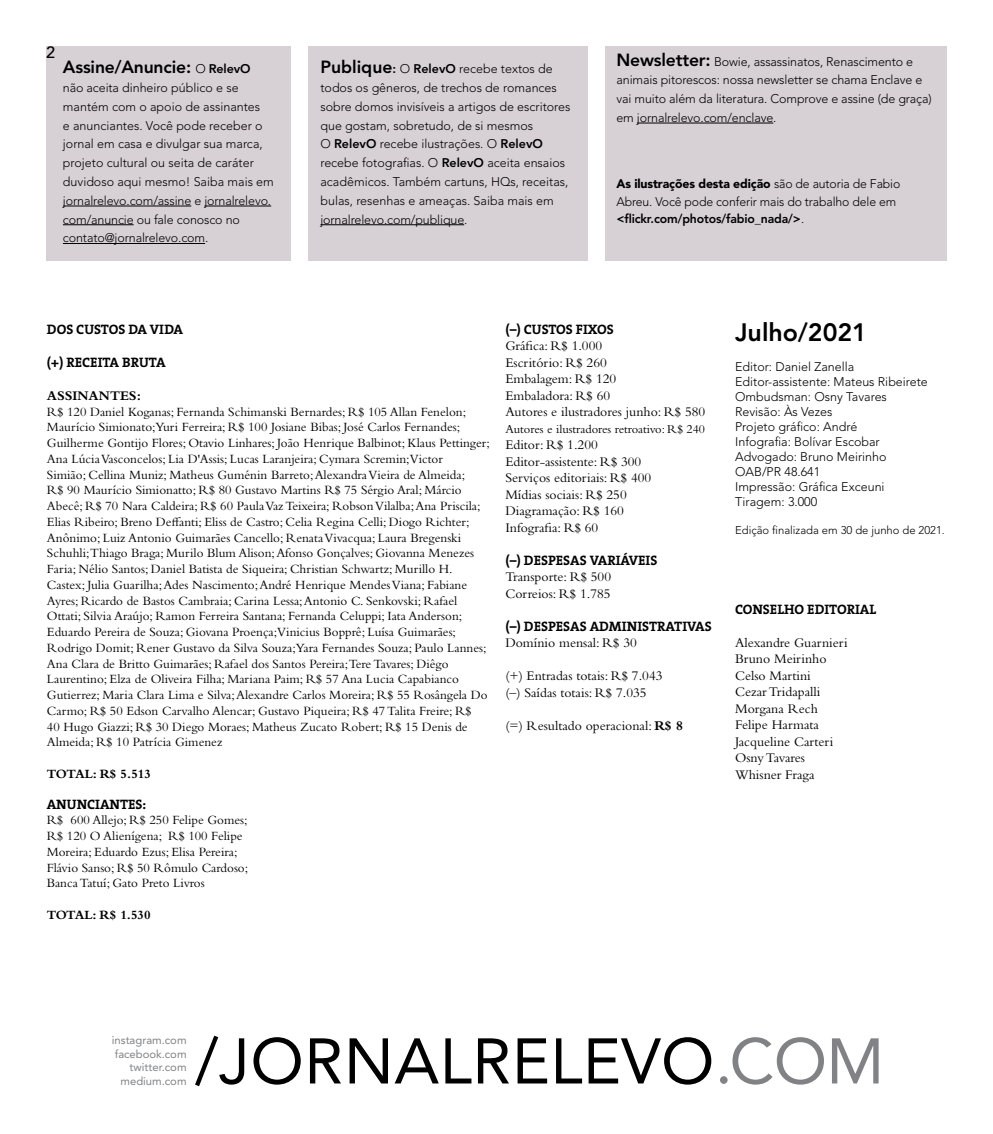
<style>
.page{position:relative;width:993px;height:1134px;background:#fff}
.page>*{position:absolute;margin:0;border:0;box-sizing:border-box;transform-origin:0 0}
.t1{font:63.75px "Avenir LT Std";letter-spacing:.01em;color:#000}
.t2{font:800 25px "Avenir LT Std";color:#000}
.t3{font:800 17.5px "Avenir LT Std";letter-spacing:-.01em;color:#000}
.t4{font:500 16.25px "Avenir LT Std";color:#000}
.t5{font:13.75px/16.5px "Bembo Std";color:#000}
.t6{font:700 13.75px "The Serif";color:#000}
.t7{font:700 13.75px "Bembo Std";color:#000}
.t8{font:13.12px/15.8px "Bembo Std";color:#000}
.t9{font:700 13.12px "Bembo Std";letter-spacing:-.025em;color:#000}
.t10{font:300 12.5px/18.8px "Avenir LT Std";color:#000}
.t11{font:12.5px "Bembo Std";color:#000}
.t12{font:11.25px/13.8px "Avenir LT Std";color:#808285;text-align:right}
.t13{font:300 11.25px "Avenir LT Std";color:#000}
.s1{font-weight:300;font-size:12.5px}
.s2{font-size:12.5px}
.s3{font-weight:800;font-size:17.5px}
.s4{font-weight:800}
.s5{font-weight:900}
.s6{font-weight:700}
.s7{color:#808285}
</style>
<div class="page">
<div style="left:46px;top:46px;width:245px;height:215px;background:#d7d1d5"></div>
<div style="left:307px;top:46px;width:280px;height:215px;background:#d7d1d5"></div>
<div style="left:605px;top:46px;width:341px;height:215px;background:#d7d1d5"></div>
<hr style="left:63px;top:206px;width:128px;height:1px;background:#000">
<hr style="left:204px;top:206px;width:67px;height:1px;background:#000">
<hr style="left:63px;top:224px;width:71px;height:1px;background:#000">
<hr style="left:63px;top:243px;width:142px;height:1px;background:#000">
<hr style="left:320px;top:224px;width:144px;height:1px;background:#000">
<hr style="left:636px;top:123px;width:137px;height:1px;background:#000">
<p class="t4" style="left:46px;top:43px;width:11px">2</p>
<h3 class="t3" style="left:63px;top:57px;width:189px">Assine/Anuncie: <span class="s1">O</span> <span class="s2">RelevO</span></h3>
<p class="t10" style="left:63px;top:79px;width:212px">não aceita dinheiro público e se mantém com o apoio de assinantes<br>e anunciantes. Você pode receber o jornal em casa e divulgar sua marca, projeto cultural ou seita de caráter duvidoso aqui mesmo! Saiba mais em jornalrelevo.com/assine e jornalrelevo. com/anuncie ou fale conosco no contato@jornalrelevo.com.</p>
<p class="t10" style="left:320px;top:60px;width:251px"><span class="s3">Publique</span><span class="s4">:</span> O <span class="s4">RelevO</span> recebe textos de todos os gêneros, de trechos de romances sobre domos invisíveis a artigos de escritores que gostam, sobretudo, de si mesmos<br>O <span class="s4">RelevO</span> recebe ilustrações. O <span class="s4">RelevO </span>recebe fotografias. O <span class="s4">RelevO</span> aceita ensaios acadêmicos. Também cartuns, HQs, receitas, bulas, resenhas e ameaças. Saiba mais em jornalrelevo.com/publique.</p>
<p class="t10" style="left:616px;top:52px;width:317px"><span class="s3">Newsletter:</span> Bowie, assassinatos, Renascimento e animais pitorescos: nossa newsletter se chama Enclave e vai muito além da literatura. Comprove e assine (de graça) em jornalrelevo.com/enclave.</p>
<p class="t10" style="left:616px;top:175px;width:285px;line-height:17.5px"><span class="s5">As ilustrações desta edição</span> são de autoria de Fabio<br>Abreu. Você pode conferir mais do trabalho dele em <span class="s4">&lt;flickr.com/photos/fabio_nada/&gt;</span>.</p>
<p class="t6" style="left:47px;top:318px;width:137px">DOS CUSTOS DA VIDA</p>
<p class="t6" style="left:47px;top:351px;width:120px">(+) RECEITA BRUTA</p>
<p class="t7" style="left:47px;top:388px;width:95px">ASSINANTES:</p>
<p class="t8" style="left:47px;top:403px;width:444px">R$ 120 Daniel Koganas; Fernanda Schimanski Bernardes; R$ 105 Allan Fenelon; Maurício Simionato;Yuri Ferreira; R$ 100 Josiane Bibas; José Carlos Fernandes; Guilherme Gontijo Flores; Otavio Linhares; João Henrique Balbinot; Klaus Pettinger; Ana Lúcia Vasconcelos; Lia D'Assis; Lucas Laranjeira; Cymara Scremin;Victor<br>Simião; Cellina Muniz; Matheus Guménin Barreto; Alexandra Vieira de Almeida;<br>R$ 90 Maurício Simionatto; R$ 80 Gustavo Martins R$ 75 Sérgio Aral; Márcio Abecê; R$ 70 Nara Caldeira; R$ 60 Paula Vaz Teixeira; Robson Vilalba; Ana Priscila; Elias Ribeiro; Breno Deffanti; Eliss de Castro; Celia Regina Celli; Diogo Richter; Anônimo; Luiz Antonio Guimarães Cancello; Renata Vivacqua; Laura Bregenski Schuhli;Thiago Braga; Murilo Blum Alison; Afonso Gonçalves; Giovanna Menezes Faria; Nélio Santos; Daniel Batista de Siqueira; Christian Schwartz; Murillo H.<br>Castex; Julia Guarilha; Ades Nascimento; André Henrique Mendes Viana; Fabiane Ayres; Ricardo de Bastos Cambraia; Carina Lessa; Antonio C. Senkovski; Rafael Ottati; Silvia Araújo; Ramon Ferreira Santana; Fernanda Celuppi; Iata Anderson; Eduardo Pereira de Souza; Giovana Proença;Vinicius Bopprê; Luísa Guimarães; Rodrigo Domit; Rener Gustavo da Silva Souza;Yara Fernandes Souza; Paulo Lannes; Ana Clara de Britto Guimarães; Rafael dos Santos Pereira;Tere Tavares; Diêgo Laurentino; Elza de Oliveira Filha; Mariana Paim; R$ 57 Ana Lucia Capabianco Gutierrez; Maria Clara Lima e Silva; Alexandre Carlos Moreira; R$ 55 Rosângela Do Carmo; R$ 50 Edson Carvalho Alencar; Gustavo Piqueira; R$ 47 Talita Freire; R$<br>40 Hugo Giazzi; R$ 30 Diego Moraes; Matheus Zucato Robert; R$ 15 Denis de Almeida; R$ 10 Patrícia Gimenez</p>
<p class="t9" style="left:47px;top:766px;width:105px">TOTAL: R$ 5.513</p>
<p class="t6" style="left:47px;top:792px;width:101px">ANUNCIANTES:</p>
<p class="t8" style="left:47px;top:812px;width:203px">R$ 600 Allejo; R$ 250 Felipe Gomes; R$ 120 O Alienígena; R$ 100 Felipe Moreira; Eduardo Ezus; Elisa Pereira; Flávio Sanso; R$ 50 Rômulo Cardoso; Banca Tatuí; Gato Preto Livros</p>
<p class="t9" style="left:47px;top:907px;width:105px">TOTAL: R$ 1.530</p>
<p class="t6" style="left:505px;top:318px;width:110px">(–) CUSTOS FIXOS</p>
<p class="t5" style="left:505px;top:337px;width:201px">Gráfica: R$ 1.000<br>Escritório: R$ 260<br>Embalagem: R$ 120<br>Embaladora: R$ 60<br>Autores e ilustradores junho: R$ 580</p>
<p class="t11" style="left:505px;top:422px;width:201px">Autores e ilustradores retroativo: R$ 240</p>
<p class="t5" style="left:505px;top:436px;width:147px">Editor: R$ 1.200<br>Editor-assistente: R$ 300<br>Serviços editoriais: R$ 400<br>Mídias sociais: R$ 250<br>Diagramação: R$ 160<br>Infografia: R$ 60</p>
<p class="t6" style="left:505px;top:549px;width:153px">(–) DESPESAS VARIÁVEIS</p>
<p class="t5" style="left:505px;top:568px;width:107px">Transporte: R$ 500<br>Correios: R$ 1.785</p>
<p class="t6" style="left:505px;top:615px;width:208px">(–) DESPESAS ADMINISTRATIVAS</p>
<p class="t5" style="left:505px;top:634px;width:133px">Domínio mensal: R$ 30</p>
<p class="t5" style="left:505px;top:667px;width:159px">(+) Entradas totais: R$ 7.043 (–) Saídas totais: R$ 7.035</p>
<p class="t5" style="left:505px;top:717px;width:179px">(=) Resultado operacional: <span class="s6">R$ 8</span></p>
<h2 class="t2" style="left:734px;top:317px;width:133px">Julho/2021</h2>
<p class="t10" style="left:734px;top:359px;width:194px;line-height:15px">Editor: Daniel Zanella<br>Editor-assistente: Mateus Ribeirete<br>Ombudsman: Osny Tavares<br>Revisão: Às Vezes<br>Projeto gráfico: André<br>Infografia: Bolívar Escobar<br>Advogado: Bruno Meirinho<br>OAB/PR 48.641<br>Impressão: Gráfica Exceuni<br>Tiragem: 3.000</p>
<p class="t13" style="left:734px;top:524px;width:211px">Edição finalizada em 30 de junho de 2021.</p>
<p class="t6" style="left:734px;top:598px;width:143px">CONSELHO EDITORIAL</p>
<p class="t5" style="left:734px;top:634px;width:114px">Alexandre Guarnieri<br>Bruno Meirinho<br>Celso Martini<br>Cezar Tridapalli<br>Morgana Rech<br>Felipe Harmata<br>Jacqueline Carteri<br>Osny Tavares<br>Whisner Fraga</p>
<p class="t12" style="left:112px;top:1033px;width:76px">instagram.com facebook.com twitter.com medium.com</p>
<h1 class="t1" style="left:195px;top:1024px;width:690px">/JORNALRELEVO<span class="s7">.COM</span></h1>
</div>
